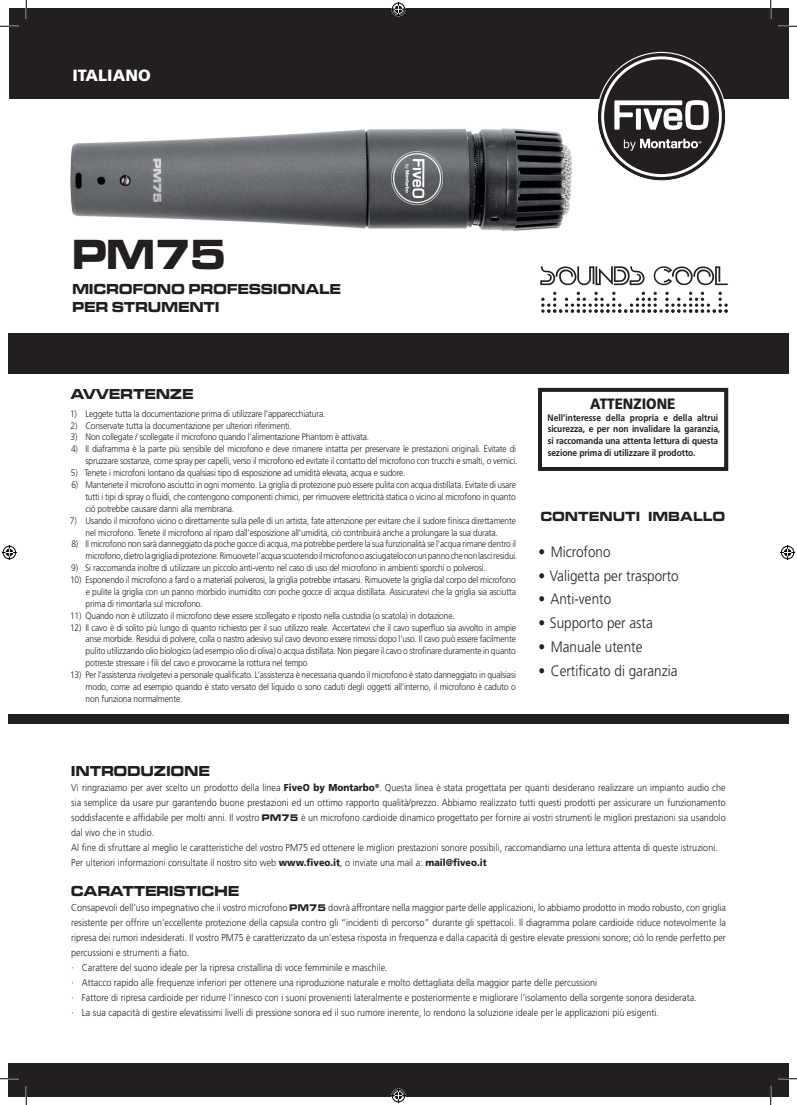
<style>
.page{position:relative;width:797px;height:1105px;background:#fff}
.page>*{position:absolute;margin:0;border:0;box-sizing:border-box;transform-origin:0 0}
.t1{font:43.75px "Microgramma D Bold Exte";color:#231f20;scale:.9 1}
.t2{font:900 16.25px "Frutiger LT Std";color:#fff}
.t3{font:300 15px "Frutiger LT Std";color:#231f20;scale:.9 1}
.t4{font:15px/18px "Microgramma D Bold Exte";letter-spacing:.03em;color:#231f20;scale:.9 1}
.t5{font:900 15px "Frutiger LT Std";color:#231f20;scale:.9 1}
.t6{font:13.75px "Microgramma D Bold Exte";letter-spacing:.05em;color:#231f20;scale:.9 1}
.t7{font:300 10px/15px "Frutiger LT Std";color:#231f20;scale:.9 1}
.t8{font:300 9.38px/11.9px "Frutiger LT Std";letter-spacing:-.02em;color:#231f20;text-align:justify;scale:.9 1}
.t9{font:700 9.38px/11.9px "Frutiger LT Std";letter-spacing:-.01em;color:#231f20;scale:.9 1}
.s1{font-weight:900}
.s2{font-family:"Microgramma D Bold Exte";font-weight:400}
</style>
<div class="page">
<div style="left:9px;top:9px;width:779px;height:90px;background:#231f20"></div>
<svg style="left:597px;top:52px;width:129px;height:129px"></svg>
<svg style="left:540px;top:266px;width:104px;height:19px"></svg>
<svg style="left:653px;top:266px;width:74px;height:19px"></svg>
<svg style="left:541px;top:292px;width:186px;height:21px"></svg>
<div style="left:9px;top:333px;width:779px;height:41px;background:#231f20"></div>
<div style="left:9px;top:715px;width:779px;height:9px;background:#231f20"></div>
<div style="left:9px;top:1063px;width:779px;height:33px;background:#231f20"></div>
<img style="left:70px;top:128px;width:503px;height:103px">
<div style="left:538px;top:388px;width:190px;height:83px;border:4px solid #231f20"></div>
<svg style="left:0;top:25px;width:19px;height:2px"></svg>
<svg style="left:778px;top:25px;width:19px;height:2px"></svg>
<svg style="left:0;top:1078px;width:19px;height:1px"></svg>
<svg style="left:778px;top:1078px;width:19px;height:1px"></svg>
<svg style="left:25px;top:0;width:2px;height:19px"></svg>
<svg style="left:25px;top:1086px;width:2px;height:19px"></svg>
<svg style="left:770px;top:0;width:1px;height:19px"></svg>
<svg style="left:770px;top:1086px;width:1px;height:19px"></svg>
<svg style="left:391px;top:2px;width:15px;height:15px"></svg>
<svg style="left:391px;top:1088px;width:15px;height:15px"></svg>
<svg style="left:2px;top:545px;width:15px;height:15px"></svg>
<svg style="left:780px;top:545px;width:15px;height:15px"></svg>
<h2 class="t2" style="left:72px;top:66px;width:80px">ITALIANO</h2>
<h1 class="t1" style="left:72px;top:225px;width:172px">PM75</h1>
<h3 class="t4" style="left:72px;top:279px;width:300px">MICROFONO PROFESSIONALE<br>PER STRUMENTI</h3>
<h3 class="t4" style="left:71px;top:384px;width:137px">AVVERTENZE</h3>
<p class="t8" style="left:70px;top:408px;width:285px">1) Leggete tutta la documentazione prima di utilizzare l’apparecchiatura.</p>
<p class="t8" style="left:71px;top:420px;width:247px">2) Conservate tutta la documentazione per ulteriori riferimenti.</p>
<p class="t8" style="left:71px;top:431px;width:333px">3) Non collegate / scollegate il microfono quando l’alimentazione Phantom è attivata.</p>
<p class="t8" style="left:71px;top:443px;width:497px;text-align:right">4) Il diaframma è la parte più sensibile del microfono e deve rimanere intatta per preservare le prestazioni originali. Evitate di spruzzare sostanze, come spray per capelli, verso il microfono ed evitate il contatto del microfono con trucchi e smalti, o vernici.</p>
<p class="t8" style="left:71px;top:467px;width:373px">5) Tenete i microfoni lontano da qualsiasi tipo di esposizione ad umidità elevata, acqua e sudore.</p>
<p class="t8" style="left:85px;top:479px;width:480px;text-indent:-14px">6) Mantenete il microfono asciutto in ogni momento. La griglia di protezione può essere pulita con acqua distillata. Evitate di usare tutti i tipi di spray o fluidi, che contengono componenti chimici, per rimuovere elettricità statica o vicino al microfono in quanto ciò potrebbe causare danni alla membrana.</p>
<p class="t8" style="left:70px;top:515px;width:497px;text-align:center">7) Usando il microfono vicino o direttamente sulla pelle di un artista, fate attenzione per evitare che il sudore finisca direttamente nel microfono. Tenete il microfono al riparo dall’esposizione all’umidità, ciò contribuirà anche a prolungare la sua durata.</p>
<p class="t8" style="left:71px;top:538px;width:497px;text-align:right">8) Il microfono non sarà danneggiato da poche gocce di acqua, ma potrebbe perdere la sua funzionalità se l’acqua rimane dentro il microfono, dietro la griglia di protezione. Rimuovete l’acqua scuotendo il microfono o asciugatelo con un panno che non lasci residui.</p>
<p class="t8" style="left:71px;top:562px;width:462px">9) Si raccomanda inoltre di utilizzare un piccolo anti-vento nel caso di uso del microfono in ambienti sporchi o polverosi.</p>
<p class="t8" style="left:86px;top:574px;width:479px;text-indent:-16px">10) Esponendo il microfono a fard o a materiali polverosi, la griglia potrebbe intasarsi. Rimuovete la griglia dal corpo del microfono e pulite la griglia con un panno morbido inumidito con poche gocce di acqua distillata. Assicuratevi che la griglia sia asciutta prima di rimontarla sul microfono.</p>
<p class="t8" style="left:70px;top:610px;width:429px">11) Quando non è utilizzato il microfono deve essere scollegato e riposto nella custodia (o scatola) in dotazione.</p>
<p class="t8" style="left:86px;top:621px;width:480px;text-indent:-15px">12) Il cavo è di solito più lungo di quanto richiesto per il suo utilizzo reale. Accertatevi che il cavo superfluo sia avvolto in ampie anse morbide. Residui di polvere, colla o nastro adesivo sul cavo devono essere rimossi dopo l’uso. Il cavo può essere facilmente pulito utilizzando olio biologico (ad esempio olio di oliva) o acqua distillata. Non piegare il cavo o strofinare duramente in quanto potreste stressare i fili del cavo e provocarne la rottura nel tempo</p>
<p class="t8" style="left:86px;top:669px;width:479px;text-indent:-16px">13) Per l’assistenza rivolgetevi a personale qualificato. L’assistenza è necessaria quando il microfono è stato danneggiato in qualsiasi modo, come ad esempio quando è stato versato del liquido o sono caduti degli oggetti all’interno, il microfono è caduto o non funziona normalmente.</p>
<h3 class="t5" style="left:590px;top:394px;width:96px">ATTENZIONE</h3>
<p class="t9" style="left:547px;top:411px;width:193px">Nell’interesse della propria e della altrui sicurezza, e per non invalidare la garanzia, si raccomanda una attenta lettura di questa sezione prima di utilizzare il prodotto.</p>
<h3 class="t6" style="left:541px;top:507px;width:206px">CONTENUTI IMBALLO</h3>
<h3 class="t3" style="left:538px;top:543px;width:81px">• Microfono</h3>
<h3 class="t3" style="left:538px;top:567px;width:157px">• Valigetta per trasporto</h3>
<h3 class="t3" style="left:538px;top:591px;width:82px">• Anti-vento</h3>
<h3 class="t3" style="left:538px;top:614px;width:128px">• Supporto per asta</h3>
<h3 class="t3" style="left:538px;top:638px;width:117px">• Manuale utente</h3>
<h3 class="t3" style="left:538px;top:662px;width:156px">• Certificato di garanzia</h3>
<h3 class="t4" style="left:71px;top:762px;width:155px">INTRODUZIONE</h3>
<p class="t7" style="left:71px;top:780px;width:728px">Vi ringraziamo per aver scelto un prodotto della linea <span class="s1">FiveO by Montarbo</span><sup>®</sup>. Questa linea è stata progettata per quanti desiderano realizzare un impianto audio che sia semplice da usare pur garantendo buone prestazioni ed un ottimo rapporto qualità/prezzo. Abbiamo realizzato tutti questi prodotti per assicurare un funzionamento soddisfacente e affidabile per molti anni. Il vostro <span class="s2">PM75</span> è un microfono cardioide dinamico progettato per fornire ai vostri strumenti le migliori prestazioni sia usandolo dal vivo che in studio.<br>Al fine di sfruttare al meglio le caratteristiche del vostro PM75 ed ottenere le migliori prestazioni sonore possibili, raccomandiamo una lettura attenta di queste istruzioni.<br>Per ulteriori informazioni consultate il nostro sito web <span class="s1">www.fiveo.it</span>, o inviate una mail a: <span class="s1">mail@fiveo.it</span></p>
<h3 class="t4" style="left:71px;top:882px;width:188px">CARATTERISTICHE</h3>
<p class="t7" style="left:71px;top:900px;width:728px">Consapevoli dell’uso impegnativo che il vostro microfono <span class="s2">PM75</span> dovrà affrontare nella maggior parte delle applicazioni, lo abbiamo prodotto in modo robusto, con griglia resistente per offrire un’eccellente protezione della capsula contro gli “incidenti di percorso” durante gli spettacoli. Il diagramma polare cardioide riduce notevolmente la ripresa dei rumori indesiderati. Il vostro PM75 è caratterizzato da un’estesa risposta in frequenza e dalla capacità di gestire elevate pressioni sonore; ciò lo rende perfetto per percussioni e strumenti a fiato.<br>∙ Carattere del suono ideale per la ripresa cristallina di voce femminile e maschile.<br>∙ Attacco rapido alle frequenze inferiori per ottenere una riproduzione naturale e molto dettagliata della maggior parte delle percussioni<br>∙ Fattore di ripresa cardioide per ridurre l’innesco con i suoni provenienti lateralmente e posteriormente e migliorare l’isolamento della sorgente sonora desiderata.<br>∙ La sua capacità di gestire elevatissimi livelli di pressione sonora ed il suo rumore inerente, lo rendono la soluzione ideale per le applicazioni più esigenti.</p>
</div>
